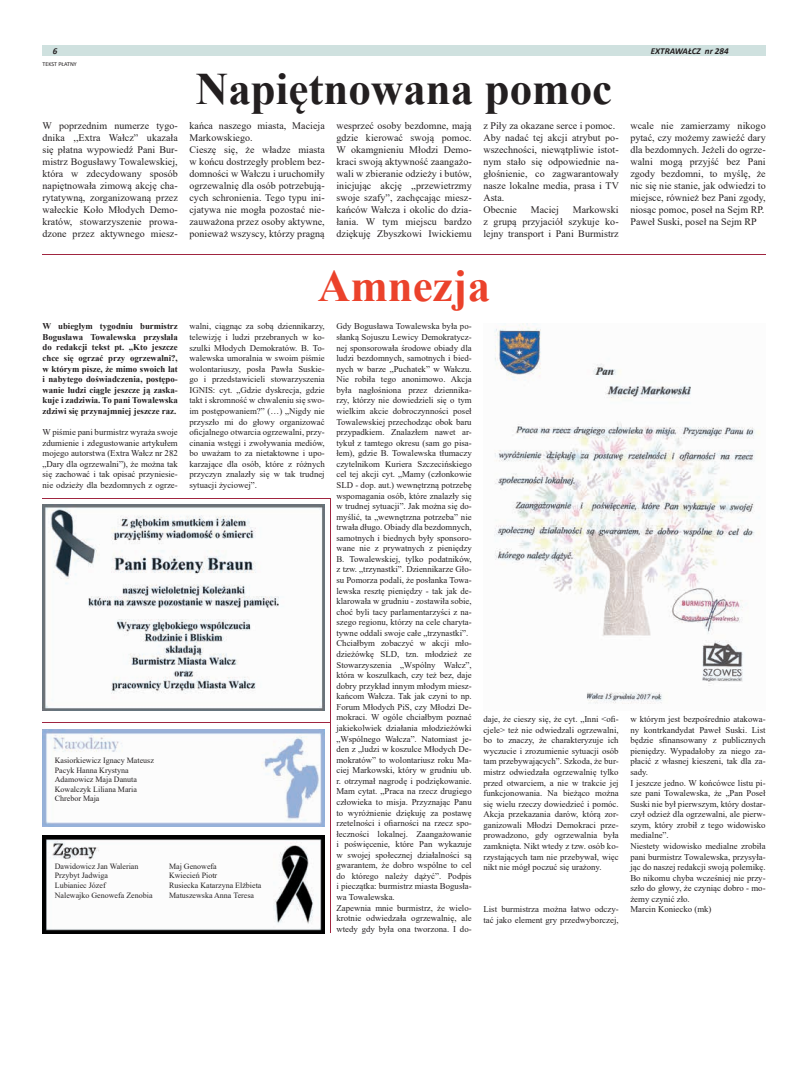
<style>
.page{position:relative;width:794px;height:1092px;background:#fff}
.page>*{position:absolute;margin:0;border:0;box-sizing:border-box;transform-origin:0 0}
.t1{font:700 45px "Times New Roman";color:#231f20}
.t2{font:700 45px "Times New Roman";color:#eb422b}
.t3{font:10px/12px "Times New Roman";letter-spacing:.005em;color:#231f20;text-align:justify}
.t4{font:italic 700 9px "Calibri";color:#231f20}
.t5{font:8.8px/10.6px "Times New Roman";color:#231f20;text-align:justify}
.t6{font:700 8.8px/10.6px "Times New Roman";color:#231f20;text-align:justify}
.t7{font:8px/9.6px "Times New Roman";color:#231f20}
.t8{font:6px "Calibri";color:#231f20}
</style>
<div class="page">
<div style="left:43px;top:45px;width:722px;height:11px;background:#cfe1df"></div>
<img style="left:43px;top:729px;width:282px;height:97px">
<img style="left:43px;top:835px;width:282px;height:98px">
<hr style="left:43px;top:722px;width:288px;height:1px;background:#a02540">
<hr style="left:330px;top:498px;width:1px;height:435px;background:#a02540">
<hr style="left:43px;top:254px;width:722px;height:1px;background:#a02540">
<img style="left:494px;top:323px;width:266px;height:381px">
<img style="left:43px;top:504px;width:282px;height:206px">
<hr style="left:43px;top:498px;width:288px;height:1px;background:#a02540">
<p class="t4" style="left:53px;top:44px;width:6px">6</p>
<p class="t4" style="left:651px;top:44px;width:79px">EXTRAWAŁCZ nr 284</p>
<p class="t8" style="left:43px;top:60px;width:36px">TEKST PŁATNY</p>
<h1 class="t1" style="left:196px;top:56px;width:418px">Napiętnowana pomoc</h1>
<p class="t3" style="left:43px;top:119px;width:137px">W poprzednim numerze tygo&shy;dnika ,,Extra Wałcz” ukazała się płatna wypowiedź Pani Bur&shy;mistrz Bogusławy Towalewskiej, która w zdecydowany sposób napiętnowała zimową akcję cha&shy;rytatywną, zorganizowaną przez wałeckie Koło Młodych Demo&shy;kratów, stowarzyszenie prowa&shy;dzone przez aktywnego miesz-</p>
<p class="t3" style="left:189px;top:119px;width:137px;text-align:left">kańca naszego miasta, Macieja<br>Markowskiego.<br>Cieszę się, że władze miasta w końcu dostrzegły problem bez&shy;domności w Wałczu i uruchomiły ogrzewalnię dla osób potrzebują&shy;cych schronienia. Tego typu ini&shy;cjatywa nie mogła pozostać nie&shy;zauważona przez osoby aktywne, ponieważ wszyscy, którzy pragną</p>
<p class="t3" style="left:336px;top:119px;width:137px">wesprzeć osoby bezdomne, mają gdzie kierować swoją pomoc.<br>W okamgnieniu Młodzi Demo&shy;kraci swoją aktywność zaangażo&shy;wali w zbieranie odzieży i butów, inicjując akcję ,,przewietrzmy swoje szafy”, zachęcając miesz&shy;kańców Wałcza i okolic do dzia&shy;łania. W tym miejscu bardzo dziękuję Zbyszkowi Iwickiemu</p>
<p class="t3" style="left:483px;top:119px;width:137px;text-align:left">z Piły za okazane serce i pomoc.<br>Aby nadać tej akcji atrybut po&shy;wszechności, niewątpliwie istot&shy;nym stało się odpowiednie na&shy;głośnienie, co zagwarantowały nasze lokalne media, prasa i TV<br>Asta.<br>Obecnie</p>
<p class="t3" style="left:531px;top:203px;width:30px">Maciej</p>
<p class="t3" style="left:483px;top:203px;width:137px;text-indent:89px">Markowski z grupą przyjaciół szykuje ko&shy;lejny transport i Pani Burmistrz</p>
<p class="t3" style="left:630px;top:119px;width:137px;text-align:left">wcale nie zamierzamy nikogo pytać, czy możemy zawieźć dary dla bezdomnych. Jeżeli do ogrze&shy;walni mogą przyjść bez Pani zgody bezdomni, to myślę, że nic się nie stanie, jak odwiedzi to miejsce, również bez Pani zgody, niosąc pomoc, poseł na Sejm RP.<br>Paweł Suski, poseł na Sejm RP</p>
<h1 class="t2" style="left:318px;top:253px;width:174px">Amnezja</h1>
<p class="t6" style="left:43px;top:321px;width:137px">W ubiegłym tygodniu burmistrz Bogusława Towalewska przysłała do redakcji tekst pt. „Kto jeszcze chce się ogrzać przy ogrzewalni?, w którym pisze, że mimo swoich lat i nabytego doświadczenia, postępo&shy;wanie ludzi ciągle jeszcze ją zaska&shy;kuje i zadziwia. To pani Towalewska zdziwi się przynajmniej jeszcze raz.</p>
<p class="t5" style="left:43px;top:426px;width:137px">W piśmie pani burmistrz wyraża swoje zdumienie i zdegustowanie artykułem mojego autorstwa (Extra Wałcz nr 282 „Dary dla ogrzewalni”), że można tak się zachować i tak opisać przyniesie&shy;nie odzieży dla bezdomnych z ogrze-</p>
<p class="t5" style="left:189px;top:321px;width:137px">walni, ciągnąc za sobą dziennikarzy, telewizję i ludzi przebranych w ko&shy;szulki Młodych Demokratów. B. To&shy;walewska umoralnia w swoim piśmie wolontariuszy, posła Pawła Suskie&shy;go i przedstawicieli stowarzyszenia IGNIS: cyt. „Gdzie dyskrecja, gdzie takt i skromność w chwaleniu się swo&shy;im postępowaniem?” (…) „Nigdy nie przyszło mi do głowy organizować oficjalnego otwarcia ogrzewalni, przy&shy;cinania wstęgi i zwoływania mediów, bo uważam to za nietaktowne i upo&shy;karzające dla osób, które z różnych przyczyn znalazły się w tak trudnej sytuacji życiowej”.</p>
<p class="t5" style="left:336px;top:321px;width:137px;text-align:left">Gdy Bogusława Towalewska była po&shy;słanką Sojuszu Lewicy Demokratycz&shy;nej sponsorowała środowe obiady dla ludzi bezdomnych, samotnych i bied&shy;nych w barze „Puchatek” w Wałczu.<br>Nie robiła tego anonimowo. Akcja była nagłośniona przez dziennika&shy;rzy, którzy nie dowiedzieli się o tym wielkim akcie dobroczynności poseł Towalewskiej przechodząc obok baru przypadkiem. Znalazłem nawet ar&shy;tykuł z tamtego okresu (sam go pisa&shy;łem), gdzie B. Towalewska tłumaczy czytelnikom Kuriera Szczecińskiego cel tej akcji cyt. „Mamy (członkowie SLD - dop. aut.) wewnętrzną potrzebę wspomagania osób, które znalazły się w trudnej sytuacji”. Jak można się do&shy;myślić, ta „wewnętrzna potrzeba” nie trwała długo. Obiady dla bezdomnych, samotnych i biednych były sponsoro&shy;wane nie z prywatnych z pieniędzy B. Towalewskiej, tylko podatników, z tzw. „trzynastki”. Dziennikarze Gło&shy;su Pomorza podali, że posłanka Towa&shy;lewska resztę pieniędzy - tak jak de&shy;klarowała w grudniu - zostawiła sobie, choć byli tacy parlamentarzyści z na&shy;szego regionu, którzy na cele charyta&shy;tywne oddali swoje całe „trzynastki”.<br>Chciałbym zobaczyć w akcji mło&shy;dzieżówkę SLD, tzn. młodzież ze Stowarzyszenia „Wspólny Wałcz”, która w koszulkach, czy też bez, daje dobry przykład innym młodym miesz&shy;kańcom Wałcza. Tak jak czyni to np.<br>Forum Młodych PiS, czy Młodzi De&shy;mokraci. W ogóle chciałbym poznać jakiekolwiek działania młodzieżówki „Wspólnego Wałcza”. Natomiast je&shy;den z „ludzi w koszulce Młodych De&shy;mokratów” to wolontariusz roku Ma&shy;ciej Markowski, który w grudniu ub. r. otrzymał nagrodę i podziękowanie.<br>Mam cytat. „Praca na rzecz drugiego człowieka to misja. Przyznając Panu to wyróżnienie dziękuję za postawę rzetelności i ofiarności na rzecz spo&shy;łeczności lokalnej. Zaangażowanie i poświęcenie, które Pan wykazuje w swojej społecznej działalności są gwarantem, że dobro wspólne to cel do którego należy dążyć”. Podpis i pieczątka: burmistrz miasta Bogusła&shy;wa Towalewska.<br>Zapewnia mnie burmistrz, że wielo&shy;krotnie odwiedzała ogrzewalnię, ale wtedy gdy była ona tworzona. I do-</p>
<p class="t7" style="left:55px;top:755px;width:101px">Kasiorkiewicz Ignacy Mateusz<br>Pacyk Hanna Krystyna<br>Adamowicz Maja Danuta<br>Kowalczyk Liliana Maria<br>Chrebor Maja</p>
<p class="t7" style="left:55px;top:860px;width:99px">Dawidowicz Jan Walerian<br>Przybyt Jadwiga<br>Lubianiec Józef<br>Nalewajko Genowefa Zenobia</p>
<p class="t7" style="left:169px;top:860px;width:94px">Maj Genowefa<br>Kwiecień Piotr<br>Rusiecka Katarzyna Elżbieta<br>Matuszewska Anna Teresa</p>
<p class="t5" style="left:483px;top:713px;width:137px">daje, że cieszy się, że cyt. „Inni &lt;ofi&shy;cjele&gt; też nie odwiedzali ogrzewalni, bo to znaczy, że charakteryzuje ich wyczucie i zrozumienie sytuacji osób tam przebywających”. Szkoda, że bur&shy;mistrz odwiedzała ogrzewalnię tylko przed otwarciem, a nie w trakcie jej funkcjonowania. Na bieżąco można się wielu rzeczy dowiedzieć i pomóc.<br>Akcja przekazania darów, którą zor&shy;ganizowali Młodzi Demokraci prze&shy;prowadzono, gdy ogrzewalnia była zamknięta. Nikt wtedy z tzw. osób ko&shy;rzystających tam nie przebywał, więc nikt nie mógł poczuć się urażony.</p>
<p class="t5" style="left:483px;top:903px;width:137px">List burmistrza można łatwo odczy&shy;tać jako element gry przedwyborczej,</p>
<p class="t5" style="left:630px;top:713px;width:137px;text-align:left">w którym jest bezpośrednio atakowa&shy;ny kontrkandydat Paweł Suski. List będzie sfinansowany z publicznych pieniędzy. Wypadałoby za niego za&shy;płacić z własnej kieszeni, tak dla za&shy;sady.<br>I jeszcze jedno. W końcówce listu pi&shy;sze pani Towalewska, że „Pan Poseł<br>Suski nie był pierwszym, który dostar&shy;czył odzież dla ogrzewalni, ale pierw&shy;szym, który zrobił z tego widowisko medialne”.<br>Niestety widowisko medialne zrobiła pani burmistrz Towalewska, przysyła&shy;jąc do naszej redakcji swoją polemikę.<br>Bo nikomu chyba wcześniej nie przy&shy;szło do głowy, że czyniąc dobro - mo&shy;żemy czynić zło.<br>Marcin Koniecko (mk)</p>
</div>
